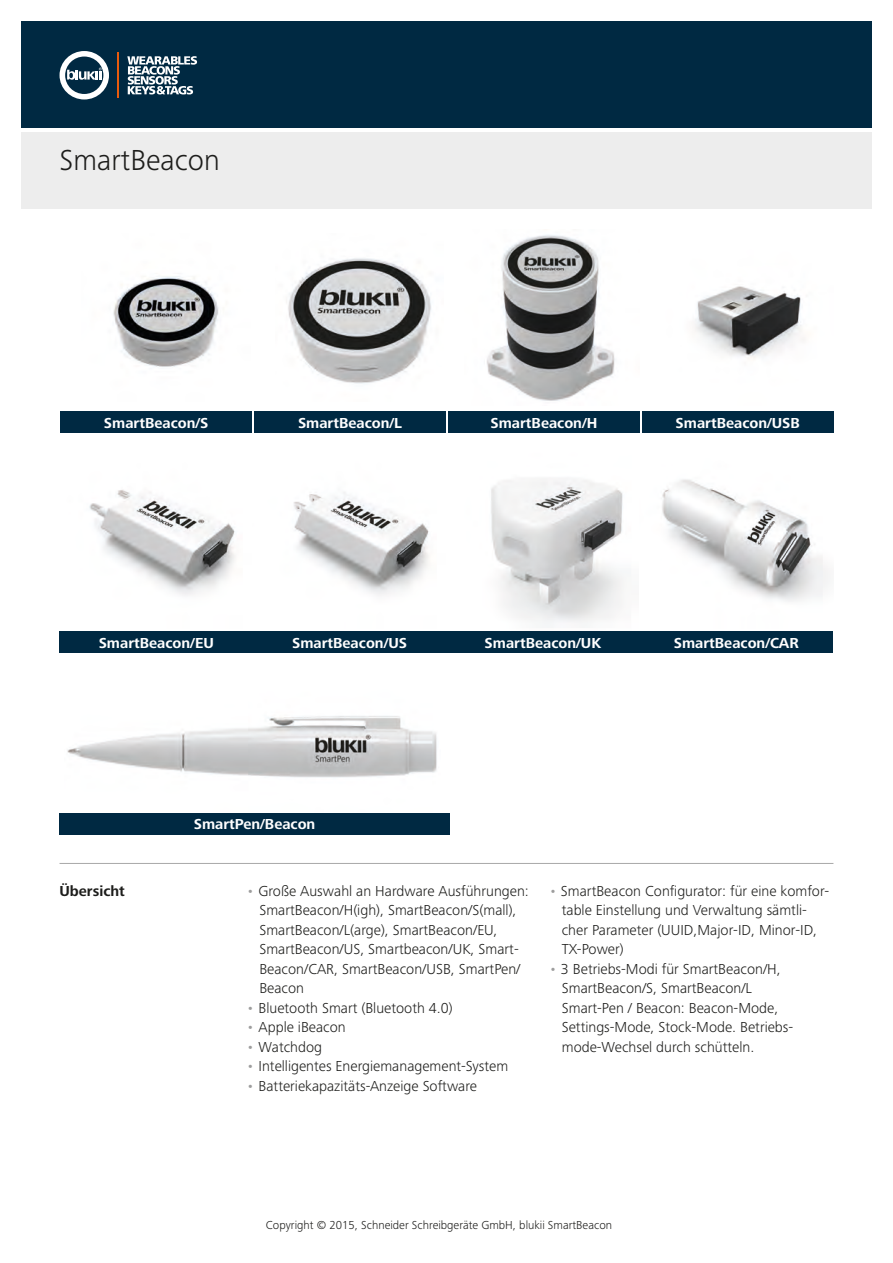
<style>
.page{position:relative;width:893px;height:1263px;background:#fff}
.page>*{position:absolute;margin:0;border:0;box-sizing:border-box;transform-origin:0 0}
.t1{font:300 30px "Frutiger Next LTW1 G";color:#1d1d1b}
.t2{font:300 15px/19.5px "Frutiger Next LTW1 G";color:#1d1d1b}
.t3{font:700 15px "Frutiger Next LTW1 G";color:#fff}
.t4{font:700 15px "Frutiger Next LTW1 G";color:#1d1d1b}
.t5{font:300 12px "Frutiger Next LTW1 G";color:#1d1d1b}
.s1{color:#9d9d9d}
</style>
<div class="page">
<div style="left:21px;top:21px;width:851px;height:107px;background:#002942"></div>
<div style="left:21px;top:132px;width:851px;height:76px;background:#ededed"></div>
<hr style="left:60px;top:863px;width:773px;height:1px;background:#a8a8a8">
<img style="left:113px;top:276px;width:106px;height:91px">
<img style="left:286px;top:258px;width:145px;height:126px">
<img style="left:487px;top:235px;width:128px;height:166px">
<img style="left:695px;top:286px;width:110px;height:73px">
<img style="left:89px;top:479px;width:739px;height:149px">
<img style="left:67px;top:716px;width:370px;height:62px">
<div style="left:61px;top:412px;width:191px;height:21px;background:#002942"></div>
<div style="left:254px;top:412px;width:192px;height:21px;background:#002942"></div>
<div style="left:448px;top:412px;width:192px;height:21px;background:#002942"></div>
<div style="left:642px;top:412px;width:191px;height:21px;background:#002942"></div>
<div style="left:60px;top:631px;width:193px;height:22px;background:#002942"></div>
<div style="left:253px;top:631px;width:193px;height:22px;background:#002942"></div>
<div style="left:446px;top:631px;width:194px;height:22px;background:#002942"></div>
<div style="left:640px;top:631px;width:193px;height:22px;background:#002942"></div>
<div style="left:60px;top:813px;width:390px;height:21px;background:#002942"></div>
<svg style="left:60px;top:51px;width:49px;height:48px"></svg>
<hr style="left:118px;top:52px;width:1px;height:46px;background:#e95b0d">
<svg style="left:127px;top:56px;width:70px;height:38px"></svg>
<h1 class="t1" style="left:60px;top:143px;width:162px">SmartBeacon</h1>
<p class="t3" style="left:104px;top:414px;width:106px">SmartBeacon/S</p>
<p class="t3" style="left:298px;top:414px;width:106px">SmartBeacon/L</p>
<p class="t3" style="left:490px;top:414px;width:108px">SmartBeacon/H</p>
<p class="t3" style="left:676px;top:414px;width:126px">SmartBeacon/USB</p>
<p class="t3" style="left:99px;top:634px;width:117px">SmartBeacon/EU</p>
<p class="t3" style="left:292px;top:634px;width:116px">SmartBeacon/US</p>
<p class="t3" style="left:485px;top:634px;width:118px">SmartBeacon/UK</p>
<p class="t3" style="left:674px;top:634px;width:127px">SmartBeacon/CAR</p>
<p class="t3" style="left:194px;top:815px;width:123px">SmartPen/Beacon</p>
<p class="t4" style="left:60px;top:882px;width:67px">Übersicht</p>
<p class="t2" style="left:259px;top:881px;width:271px;text-indent:-13px"><span class="s1">•</span> Große Auswahl an Hardware Ausführungen:<br>SmartBeacon/H(igh), SmartBeacon/S(mall), SmartBeacon/L(arge), SmartBeacon/EU, SmartBeacon/US, Smartbeacon/UK, Smart-Beacon/CAR, SmartBeacon/USB, SmartPen/ Beacon</p>
<p class="t2" style="left:247px;top:998px;width:208px"><span class="s1">•</span> Bluetooth Smart (Bluetooth 4.0)</p>
<p class="t2" style="left:247px;top:1017px;width:101px"><span class="s1">•</span> Apple iBeacon</p>
<p class="t2" style="left:247px;top:1037px;width:77px"><span class="s1">•</span> Watchdog</p>
<p class="t2" style="left:247px;top:1056px;width:263px"><span class="s1">•</span> Intelligentes Energiemanagement-System</p>
<p class="t2" style="left:247px;top:1076px;width:232px"><span class="s1">•</span> Batteriekapazitäts-Anzeige Software</p>
<p class="t2" style="left:562px;top:881px;width:269px;text-indent:-13px"><span class="s1">•</span> SmartBeacon Configurator: für eine komfor&shy;table Einstellung und Verwaltung sämtli&shy;cher Parameter (UUID,Major-ID, Minor-ID, TX-Power)</p>
<p class="t2" style="left:562px;top:959px;width:233px;text-indent:-13px"><span class="s1">•</span> 3 Betriebs-Modi für SmartBeacon/H, SmartBeacon/S, SmartBeacon/L Smart-Pen / Beacon: Beacon-Mode, Settings-Mode, Stock-Mode. Betriebs&shy;mode-Wechsel durch schütteln.</p>
<p class="t5" style="left:266px;top:1218px;width:348px">Copyright © 2015, Schneider Schreibgeräte GmbH, blukii SmartBeacon</p>
</div>
